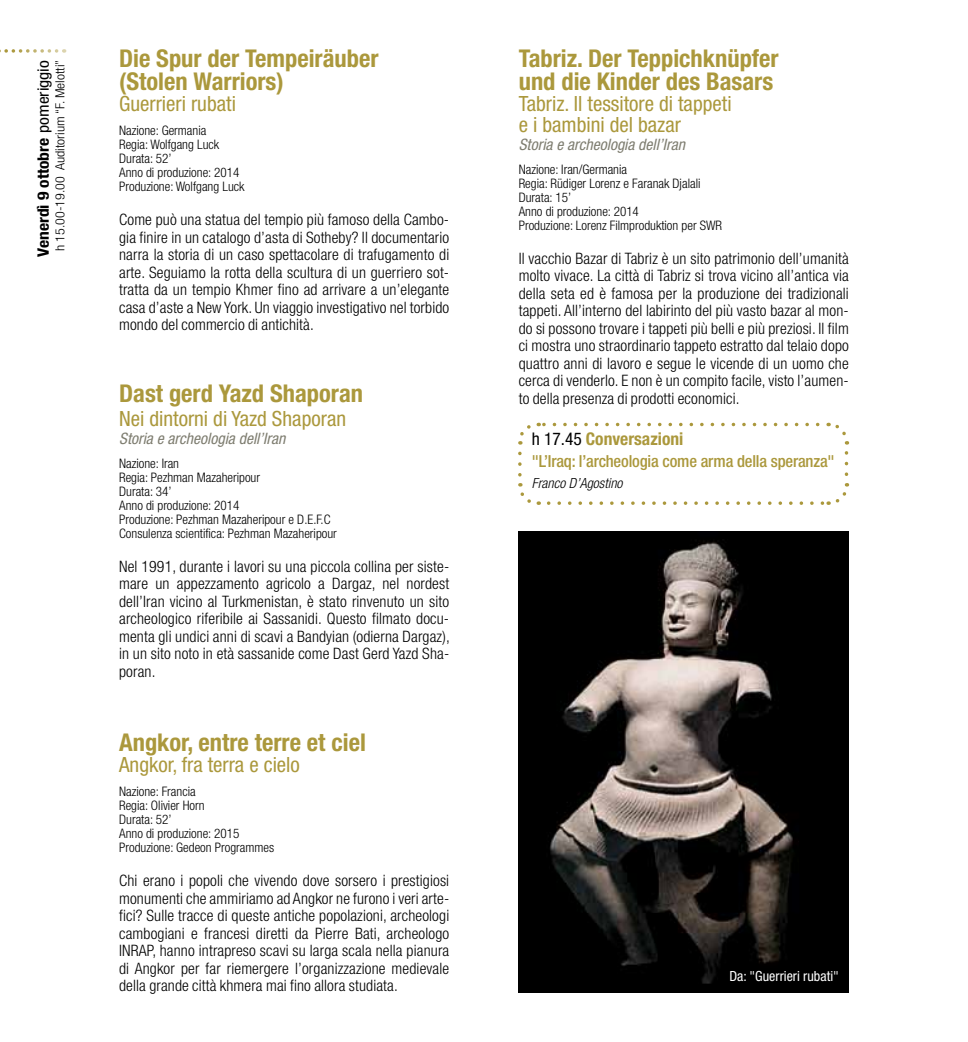
<style>
.page{position:relative;width:968px;height:1042px;background:#fff}
.page>*{position:absolute;margin:0;border:0;box-sizing:border-box;transform-origin:0 0}
.t1{font:700 condensed 24.5px/23.6px "Helvetica Neue LT Std";color:#ab983c}
.t2{font:condensed 21px/21px "Helvetica Neue LT Std";color:#ab983c}
.t3{font:700 condensed 17.5px "Helvetica Neue LT Std";color:#ab983c}
.t4{font:500 condensed 16.62px "Helvetica Neue LT Std";letter-spacing:-.01em;color:#ab983c}
.t5{font:300 condensed 15.75px/17.5px "Helvetica Neue LT Std";letter-spacing:.01em;color:#000;text-align:justify}
.t6{font:italic condensed 15.75px "Helvetica Neue LT Std";color:#7e7d70}
.t7{font:700 condensed 15.75px "Helvetica Neue LT Std";color:#000;scale:1.11 1}
.t8{font:condensed 14px "Helvetica Neue LT Std";color:#fff}
.t9{font:italic 300 condensed 14px "Helvetica Neue LT Std";color:#000}
.t10{font:300 condensed 13.12px/14px "Helvetica Neue LT Std";color:#000}
.t11{font:300 condensed 12.6px "Helvetica Neue LT Std";color:#000;scale:1.11 1}
.s1{font-weight:400}
.s2{font-weight:400;color:#000}
</style>
<div class="page">
<svg style="left:0;top:49px;width:57px;height:4px"></svg>
<svg style="left:548px;top:501px;width:274px;height:4px"></svg>
<svg style="left:518px;top:453px;width:21px;height:52px"></svg>
<svg style="left:828px;top:483px;width:22px;height:22px"></svg>
<svg style="left:828px;top:422px;width:20px;height:52px"></svg>
<svg style="left:518px;top:422px;width:299px;height:23px"></svg>
<img style="left:518px;top:532px;width:330px;height:460px">
<p class="t7" style="left:34px;top:257px;width:179px;rotate:-90deg">Venerdì 9 ottobre <span class="s1">pomeriggio</span></p>
<p class="t11" style="left:53px;top:251px;width:174px;rotate:-90deg">h 15.00-19.00 Auditorium “F. Melotti”</p>
<h1 class="t1" style="left:119px;top:46px;width:261px">Die Spur der Tempeiräuber (Stolen Warriors)</h1>
<h2 class="t2" style="left:119px;top:93px;width:118px">Guerrieri rubati</h2>
<p class="t10" style="left:119px;top:123px;width:127px">Nazione: Germania<br>Regia: Wolfgang Luck<br>Durata: 52’<br>Anno di produzione: 2014<br>Produzione: Wolfgang Luck</p>
<p class="t5" style="left:119px;top:211px;width:331px">Come può una statua del tempio più famoso della Cambo&shy;gia finire in un catalogo d’asta di Sotheby? Il documentario narra la storia di un caso spettacolare di trafugamento di arte. Seguiamo la rotta della scultura di un guerriero sot&shy;tratta da un tempio Khmer fino ad arrivare a un’elegante casa d’aste a New York. Un viaggio investigativo nel torbido mondo del commercio di antichità.</p>
<h1 class="t1" style="left:119px;top:381px;width:245px">Dast gerd Yazd Shaporan</h1>
<h2 class="t2" style="left:119px;top:408px;width:228px">Nei dintorni di Yazd Shaporan</h2>
<p class="t6" style="left:119px;top:429px;width:168px">Storia e archeologia dell’Iran</p>
<p class="t10" style="left:119px;top:456px;width:219px">Nazione: Iran<br>Regia: Pezhman Mazaheripour<br>Durata: 34’<br>Anno di produzione: 2014<br>Produzione: Pezhman Mazaheripour e D.E.F.C<br>Consulenza scientifica: Pezhman Mazaheripour</p>
<p class="t5" style="left:119px;top:557px;width:332px">Nel 1991, durante i lavori su una piccola collina per siste&shy;mare un appezzamento agricolo a Dargaz, nel nordest dell’Iran vicino al Turkmenistan, è stato rinvenuto un sito archeologico riferibile ai Sassanidi. Questo filmato docu&shy;menta gli undici anni di scavi a Bandyian (odierna Dargaz), in un sito noto in età sassanide come Dast Gerd Yazd Sha&shy;poran.</p>
<h1 class="t1" style="left:119px;top:730px;width:248px">Angkor, entre terre et ciel</h1>
<h2 class="t2" style="left:119px;top:754px;width:182px">Angkor, fra terra e cielo</h2>
<p class="t10" style="left:119px;top:784px;width:156px">Nazione: Francia<br>Regia: Olivier Horn<br>Durata: 52’<br>Anno di produzione: 2015<br>Produzione: Gedeon Programmes</p>
<p class="t5" style="left:119px;top:872px;width:331px">Chi erano i popoli che vivendo dove sorsero i prestigiosi monumenti che ammiriamo ad Angkor ne furono i veri arte&shy;fici? Sulle tracce di queste antiche popolazioni, archeologi cambogiani e francesi diretti da Pierre Bati, archeologo INRAP, hanno intrapreso scavi su larga scala nella pianura di Angkor per far riemergere l’organizzazione medievale della grande città khmera mai fino allora studiata.</p>
<h1 class="t1" style="left:518px;top:46px;width:261px">Tabriz. Der Teppichknüpfer und die Kinder des Basars</h1>
<h2 class="t2" style="left:518px;top:93px;width:214px">Tabriz. Il tessitore di tappeti e i bambini del bazar</h2>
<p class="t6" style="left:518px;top:135px;width:168px">Storia e archeologia dell’Iran</p>
<p class="t10" style="left:518px;top:162px;width:205px">Nazione: Iran/Germania<br>Regia: Rüdiger Lorenz e Faranak Djalali<br>Durata: 15’<br>Anno di produzione: 2014<br>Produzione: Lorenz Filmproduktion per SWR</p>
<p class="t5" style="left:518px;top:249px;width:331px">Il vacchio Bazar di Tabriz è un sito patrimonio dell’umanità molto vivace. La città di Tabriz si trova vicino all’antica via della seta ed è famosa per la produzione dei tradizionali tappeti. All’interno del labirinto del più vasto bazar al mon&shy;do si possono trovare i tappeti più belli e più preziosi. Il film ci mostra uno straordinario tappeto estratto dal telaio dopo quattro anni di lavoro e segue le vicende di un uomo che cerca di venderlo. E non è un compito facile, visto l’aumen&shy;to della presenza di prodotti economici.</p>
<p class="t3" style="left:531px;top:428px;width:153px"><span class="s2">h 17.45</span> Conversazioni</p>
<p class="t4" style="left:531px;top:451px;width:304px">"L’Iraq: l’archeologia come arma della speranza"</p>
<p class="t9" style="left:531px;top:475px;width:92px">Franco D’Agostino</p>
<p class="t8" style="left:729px;top:968px;width:111px">Da: "Guerrieri rubati"</p>
</div>
